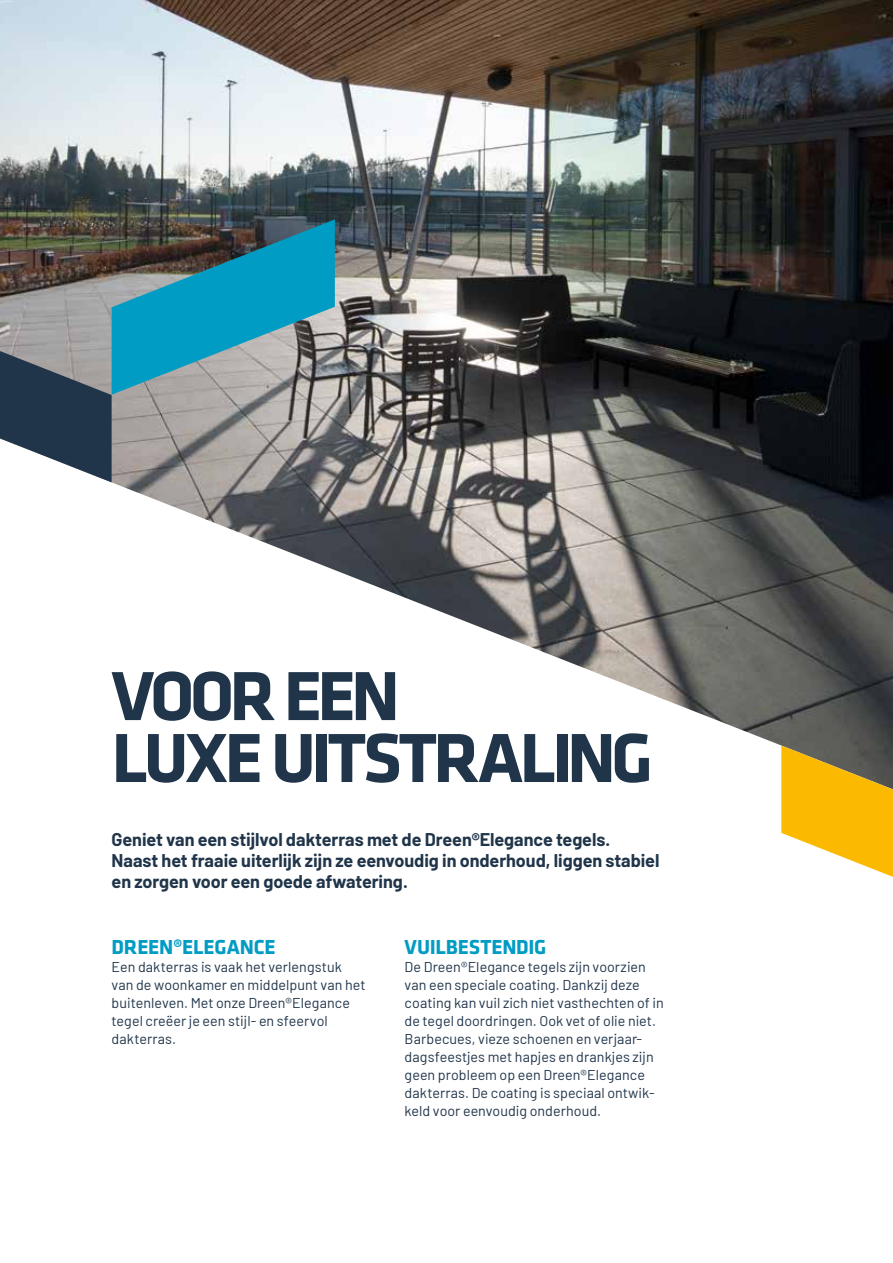
<style>
.page{position:relative;width:893px;height:1263px;background:#fff}
.page>*{position:absolute;margin:0;border:0;box-sizing:border-box;transform-origin:0 0}
.t1{font:700 72px/61.9px "Klavika";letter-spacing:-.055em;color:#20354a}
.t2{font:700 21px "Klavika";letter-spacing:-.015em;color:#009cc4}
.t3{font:700 18px/21px "Barlow";letter-spacing:-.005em;color:#20354a}
.t4{font:14.25px/18px "Barlow";letter-spacing:.005em;color:#20354a}
</style>
<div class="page">
<img style="left:0;top:0;width:893px;height:746px">
<svg style="left:0;top:219px;width:335px;height:263px;background:#62848d"></svg>
<svg style="left:781px;top:745px;width:112px;height:132px"></svg>
<h1 class="t1" style="left:112px;top:666px;width:543px">VOOR EEN<br>LUXE UITSTRALING</h1>
<p class="t3" style="left:112px;top:828px;width:549px">Geniet van een stijlvol dakterras met de Dreen®Elegance tegels.<br>Naast het fraaie uiterlijk zijn ze eenvoudig in onderhoud, liggen stabiel en zorgen voor een goede afwatering.</p>
<h2 class="t2" style="left:112px;top:936px;width:166px">DREEN®ELEGANCE</h2>
<p class="t4" style="left:112px;top:957px;width:255px">Een dakterras is vaak het verlengstuk van de woonkamer en middelpunt van het buitenleven. Met onze Dreen®Elegance tegel creëer je een stijl- en sfeervol dakterras.</p>
<h2 class="t2" style="left:405px;top:936px;width:143px">VUILBESTENDIG</h2>
<p class="t4" style="left:405px;top:957px;width:261px">De Dreen®Elegance tegels zijn voorzien van een speciale coating. Dankzij deze coating kan vuil zich niet vasthechten of in de tegel doordringen. Ook vet of olie niet.<br>Barbecues, vieze schoenen en verjaar&shy;dagsfeestjes met hapjes en drankjes zijn geen probleem op een Dreen®Elegance dakterras. De coating is speciaal ontwik&shy;keld voor eenvoudig onderhoud.</p>
</div>
